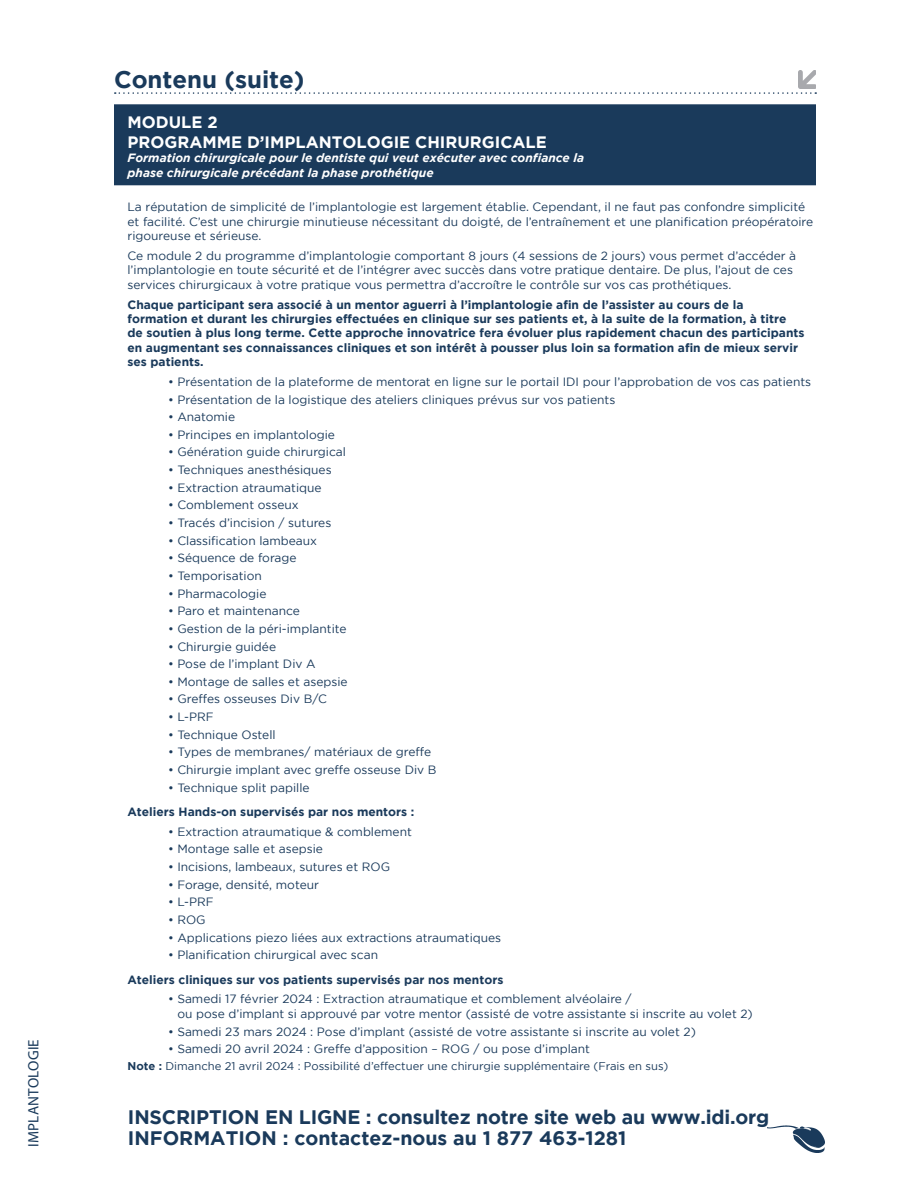
<style>
.page{position:relative;width:918px;height:1188px;background:#fff}
.page>*{position:absolute;margin:0;border:0;box-sizing:border-box;transform-origin:0 0}
.titre_objectifs{font:700 24px "Gotham";color:#1a3a5b}
.texte_objectifs_fin{font:700 19.5px "Gotham";letter-spacing:-.01em;color:#1a3a5b}
.texte_objectifs{font:700 16.5px/19.8px "Gotham";color:#fff}
.section_gestion_prat{font:15px "Myriad Pro";letter-spacing:.02em;color:#1a3a5b}
.texte_objectifs-2{font:12px/14.4px "Gotham";color:#1a3a5b}
.texte_objectifs-3{font:700 12px/14.4px "Gotham";color:#1a3a5b}
.texte_objectifs-4{font:italic 700 12px/14.4px "Gotham";color:#fff}
.texte_objectifs-5{font:11.25px "Gotham";color:#1a3a5b}
.s1{font-weight:700}
</style>
<div class="page">
<svg style="left:115px;top:92px;width:701px;height:2px"></svg>
<div style="left:114px;top:104px;width:702px;height:81px;background:#1a3a5b"></div>
<img style="left:799px;top:71px;width:17px;height:17px">
<img style="left:767px;top:1125px;width:57px;height:28px">
<p class="section_gestion_prat" style="left:24px;top:1147px;width:110px;rotate:-90deg">IMPLANTOLOGIE</p>
<p class="titre_objectifs" style="left:114px;top:66px;width:192px">Contenu (suite)</p>
<p class="texte_objectifs" style="left:128px;top:112px;width:421px">MODULE 2<br>PROGRAMME D’IMPLANTOLOGIE CHIRURGICALE</p>
<p class="texte_objectifs-4" style="left:128px;top:151px;width:458px">Formation chirurgicale pour le dentiste qui veut exécuter avec confiance la phase chirurgicale précédant la phase prothétique</p>
<p class="texte_objectifs-2" style="left:128px;top:200px;width:687px">La réputation de simplicité de l’implantologie est largement établie. Cependant, il ne faut pas confondre simplicité et facilité. C’est une chirurgie minutieuse nécessitant du doigté, de l’entraînement et une planification préopératoire rigoureuse et sérieuse.</p>
<p class="texte_objectifs-2" style="left:128px;top:248px;width:670px">Ce module 2 du programme d’implantologie comportant 8 jours (4 sessions de 2 jours) vous permet d’accéder à l’implantologie en toute sécurité et de l’intégrer avec succès dans votre pratique dentaire. De plus, l’ajout de ces services chirurgicaux à votre pratique vous permettra d’accroître le contrôle sur vos cas prothétiques.</p>
<p class="texte_objectifs-3" style="left:128px;top:297px;width:679px">Chaque participant sera associé à un mentor aguerri à l’implantologie afin de l’assister au cours de la formation et durant les chirurgies effectuées en clinique sur ses patients et, à la suite de la formation, à titre de soutien à plus long terme. Cette approche innovatrice fera évoluer plus rapidement chacun des participants en augmentant ses connaissances cliniques et son intérêt à pousser plus loin sa formation afin de mieux servir ses patients.</p>
<p class="texte_objectifs-2" style="left:168px;top:374px;width:645px">• Présentation de la plateforme de mentorat en ligne sur le portail IDI pour l’approbation de vos cas patients</p>
<p class="texte_objectifs-2" style="left:168px;top:392px;width:449px">• Présentation de la logistique des ateliers cliniques prévus sur vos patients</p>
<p class="texte_objectifs-2" style="left:168px;top:410px;width:69px">• Anatomie</p>
<p class="texte_objectifs-2" style="left:168px;top:427px;width:169px">• Principes en implantologie</p>
<p class="texte_objectifs-2" style="left:168px;top:445px;width:180px">• Génération guide chirurgical</p>
<p class="texte_objectifs-2" style="left:168px;top:462px;width:165px">• Techniques anesthésiques</p>
<p class="texte_objectifs-2" style="left:168px;top:480px;width:155px">• Extraction atraumatique</p>
<p class="texte_objectifs-2" style="left:168px;top:498px;width:132px">• Comblement osseux</p>
<p class="texte_objectifs-2" style="left:168px;top:515px;width:165px">• Tracés d’incision / sutures</p>
<p class="texte_objectifs-2" style="left:168px;top:533px;width:151px">• Classification lambeaux</p>
<p class="texte_objectifs-2" style="left:168px;top:551px;width:130px">• Séquence de forage</p>
<p class="texte_objectifs-2" style="left:168px;top:568px;width:95px">• Temporisation</p>
<p class="texte_objectifs-2" style="left:168px;top:586px;width:100px">• Pharmacologie</p>
<p class="texte_objectifs-2" style="left:168px;top:604px;width:133px">• Paro et maintenance</p>
<p class="texte_objectifs-2" style="left:168px;top:621px;width:180px">• Gestion de la péri-implantite</p>
<p class="texte_objectifs-2" style="left:168px;top:639px;width:110px">• Chirurgie guidée</p>
<p class="texte_objectifs-2" style="left:168px;top:657px;width:149px">• Pose de l’implant Div A</p>
<p class="texte_objectifs-2" style="left:168px;top:674px;width:181px">• Montage de salles et asepsie</p>
<p class="texte_objectifs-2" style="left:168px;top:692px;width:160px">• Greffes osseuses Div B/C</p>
<p class="texte_objectifs-2" style="left:168px;top:709px;width:47px">• L-PRF</p>
<p class="texte_objectifs-2" style="left:168px;top:727px;width:109px">• Technique Ostell</p>
<p class="texte_objectifs-2" style="left:168px;top:745px;width:265px">• Types de membranes/ matériaux de greffe</p>
<p class="texte_objectifs-2" style="left:168px;top:762px;width:270px">• Chirurgie implant avec greffe osseuse Div B</p>
<p class="texte_objectifs-2" style="left:168px;top:780px;width:143px">• Technique split papille</p>
<p class="texte_objectifs-3" style="left:128px;top:804px;width:288px">Ateliers Hands-on supervisés par nos mentors :</p>
<p class="texte_objectifs-2" style="left:168px;top:824px;width:245px">• Extraction atraumatique &amp; comblement</p>
<p class="texte_objectifs-2" style="left:168px;top:842px;width:157px">• Montage salle et asepsie</p>
<p class="texte_objectifs-2" style="left:168px;top:859px;width:224px">• Incisions, lambeaux, sutures et ROG</p>
<p class="texte_objectifs-2" style="left:168px;top:877px;width:153px">• Forage, densité, moteur</p>
<p class="texte_objectifs-2" style="left:168px;top:895px;width:47px">• L-PRF</p>
<p class="texte_objectifs-2" style="left:168px;top:912px;width:39px">• ROG</p>
<p class="texte_objectifs-2" style="left:168px;top:930px;width:335px">• Applications piezo liées aux extractions atraumatiques</p>
<p class="texte_objectifs-2" style="left:168px;top:948px;width:212px">• Planification chirurgical avec scan</p>
<p class="texte_objectifs-3" style="left:128px;top:972px;width:377px">Ateliers cliniques sur vos patients supervisés par nos mentors</p>
<p class="texte_objectifs-2" style="left:177px;top:992px;width:577px;text-indent:-9px">• Samedi 17 février 2024 : Extraction atraumatique et comblement alvéolaire /<br>ou pose d’implant si approuvé par votre mentor (assisté de votre assistante si inscrite au volet 2)</p>
<p class="texte_objectifs-2" style="left:168px;top:1024px;width:529px">• Samedi 23 mars 2024 : Pose d’implant (assisté de votre assistante si inscrite au volet 2)</p>
<p class="texte_objectifs-2" style="left:168px;top:1042px;width:424px">• Samedi 20 avril 2024 : Greffe d’apposition – ROG / ou pose d’implant</p>
<p class="texte_objectifs-5" style="left:128px;top:1060px;width:542px"><span class="s1">Note :</span> Dimanche 21 avril 2024 : Possibilité d’effectuer une chirurgie supplémentaire (Frais en sus)</p>
<p class="texte_objectifs_fin" style="left:128px;top:1106px;width:643px">INSCRIPTION EN LIGNE : consultez notre site web au www.idi.org</p>
<p class="texte_objectifs_fin" style="left:128px;top:1127px;width:500px">INFORMATION : contactez-nous au 1 877 463-1281</p>
</div>
